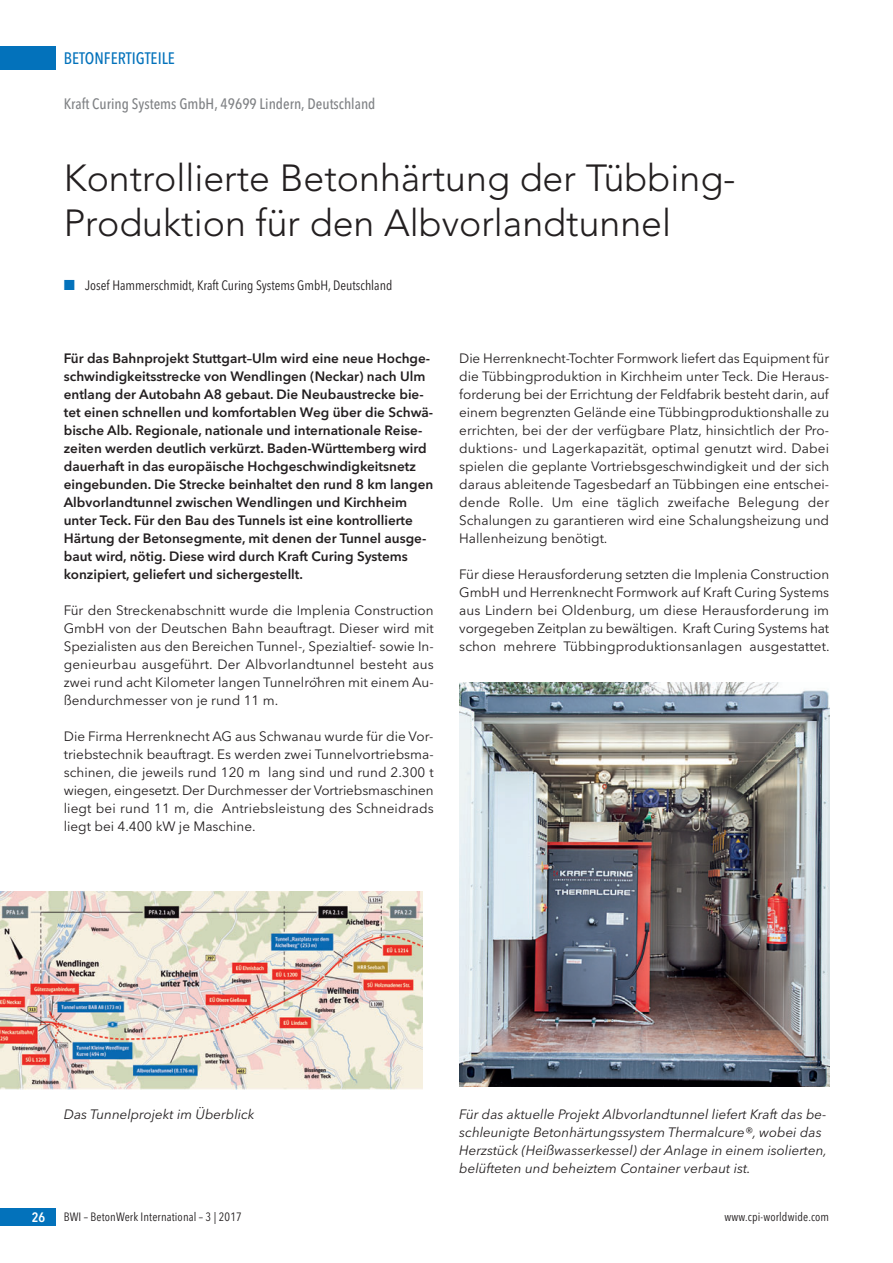
<style>
.page{position:relative;width:893px;height:1263px;background:#fff}
.page>*{position:absolute;margin:0;border:0;box-sizing:border-box;transform-origin:0 0}
.t1{font:300 37.5px/45px "Avenir";color:#231f20}
.t2{font:500 16.5px "Avenir Next Condensed";color:#0372bb}
.t3{font:500 15px "Avenir Next Condensed";color:#808285}
.t4{font:13.5px/18px "Avenir Next";color:#231f20;text-align:justify}
.t5{font:600 13.5px/18px "Avenir Next";color:#231f20}
.t6{font:italic 13.5px/18px "Avenir Next";color:#231f20}
.t7{font:13.5px "Avenir Next Condensed";color:#231f20}
.t8{font:600 13.5px "Avenir Next Condensed";color:#fff}
.t9{font:12px "Avenir Next Condensed";letter-spacing:.01em;color:#231f20}
.s1{font-family:"European Pi Three";color:#0372bb}
</style>
<div class="page">
<div style="left:0;top:47px;width:55px;height:23px;background:#0372bb"></div>
<div style="left:0;top:1208px;width:55px;height:18px;background:#0372bb"></div>
<img style="left:459px;top:683px;width:370px;height:403px">
<img style="left:0;top:891px;width:422px;height:198px">
<p class="t2" style="left:64px;top:51px;width:113px">BETONFERTIGTEILE</p>
<p class="t3" style="left:64px;top:97px;width:313px">Kraft Curing Systems GmbH, 49699 Lindern, Deutschland</p>
<h1 class="t1" style="left:64px;top:158px;width:673px">Kontrollierte Betonhärtung der Tübbing-<br>Produktion für den Albvorlandtunnel</h1>
<p class="t7" style="left:64px;top:280px;width:330px"><span class="s1">-</span> Josef Hammerschmidt, Kraft Curing Systems GmbH, Deutschland</p>
<p class="t5" style="left:64px;top:350px;width:371px">Für das Bahnprojekt Stuttgart–Ulm wird eine neue Hochge&shy;schwindigkeitsstrecke von Wendlingen (Neckar) nach Ulm entlang der Autobahn A8 gebaut. Die Neubaustrecke bie&shy;tet einen schnellen und komfortablen Weg über die Schwä&shy;bische Alb. Regionale, nationale und internationale Reise&shy;zeiten werden deutlich verkürzt. Baden-Württemberg wird dauerhaft in das europäische Hochgeschwindigkeitsnetz eingebunden. Die Strecke beinhaltet den rund 8 km langen Albvorlandtunnel zwischen Wendlingen und Kirchheim unter Teck. Für den Bau des Tunnels ist eine kontrollierte Härtung der Betonsegmente, mit denen der Tunnel ausge&shy;baut wird, nötig. Diese wird durch Kraft Curing Systems konzipiert, geliefert und sichergestellt.</p>
<p class="t4" style="left:64px;top:602px;width:371px">Für den Streckenabschnitt wurde die Implenia Construction GmbH von der Deutschen Bahn beauftragt. Dieser wird mit Spezialisten aus den Bereichen Tunnel-, Spezialtief- sowie In&shy;genieurbau ausgeführt. Der Albvorlandtunnel besteht aus zwei rund acht Kilometer langen Tunnelröhren mit einem Au&shy;ßendurchmesser von je rund 11 m.</p>
<p class="t4" style="left:64px;top:728px;width:371px">Die Firma Herrenknecht AG aus Schwanau wurde für die Vor&shy;triebstechnik beauftragt. Es werden zwei Tunnelvortriebsma&shy;schinen, die jeweils rund 120 m lang sind und rund 2.300 t wiegen, eingesetzt. Der Durchmesser der Vortriebsmaschinen liegt bei rund 11 m, die Antriebsleistung des Schneidrads liegt bei 4.400 kW je Maschine.</p>
<p class="t4" style="left:459px;top:350px;width:371px">Die Herrenknecht-Tochter Formwork liefert das Equipment für die Tübbingproduktion in Kirchheim unter Teck. Die Heraus&shy;forderung bei der Errichtung der Feldfabrik besteht darin, auf einem begrenzten Gelände eine Tübbingproduktionshalle zu errichten, bei der der verfügbare Platz, hinsichtlich der Pro&shy;duktions- und Lagerkapazität, optimal genutzt wird. Dabei spielen die geplante Vortriebsgeschwindigkeit und der sich daraus ableitende Tagesbedarf an Tübbingen eine entschei&shy;dende Rolle. Um eine täglich zweifache Belegung der Schalungen zu garantieren wird eine Schalungsheizung und Hallenheizung benötigt.</p>
<p class="t4" style="left:459px;top:566px;width:372px">Für diese Herausforderung setzten die Implenia Construction GmbH und Herrenknecht Formwork auf Kraft Curing Systems aus Lindern bei Oldenburg, um diese Herausforderung im vorgegeben Zeitplan zu bewältigen. Kraft Curing Systems hat schon mehrere Tübbingproduktionsanlagen ausgestattet.</p>
<p class="t6" style="left:64px;top:1106px;width:192px">Das Tunnelprojekt im Überblick</p>
<p class="t6" style="left:459px;top:1106px;width:369px">Für das aktuelle Projekt Albvorlandtunnel liefert Kraft das be&shy;schleunigte Betonhärtungssystem Thermalcure®, wobei das Herzstück (Heißwasserkessel) der Anlage in einem isolierten, belüfteten und beheiztem Container verbaut ist.</p>
<p class="t8" style="left:32px;top:1209px;width:15px">26</p>
<p class="t9" style="left:64px;top:1211px;width:179px">BWI – BetonWerk International – 3 | 2017</p>
<p class="t9" style="left:725px;top:1211px;width:106px">www.cpi-worldwide.com</p>
</div>
